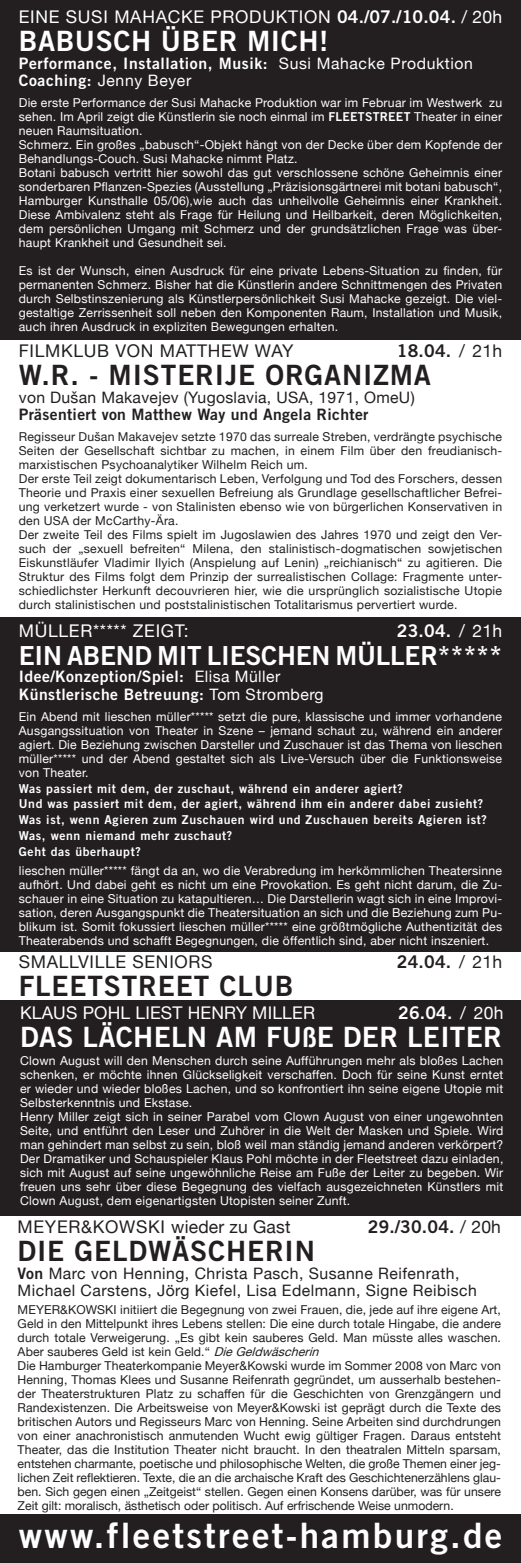
<style>
.page{position:relative;width:521px;height:1563px;background:#fff}
.page>*{position:absolute;margin:0;border:0;box-sizing:border-box;transform-origin:0 0}
.t1{font:35px "Trade Gothic Bold Two";letter-spacing:.065em;color:#fff}
.t2{font:28px "Trade Gothic Bold Two";letter-spacing:.03em;color:#231f20}
.t3{font:28px "Trade Gothic Bold Two";letter-spacing:.01em;color:#fff}
.t4{font:26.25px "Trade Gothic Bold Two";letter-spacing:-.01em;color:#fff}
.t5{font:17.5px "Helvetica Neue";letter-spacing:.04em;color:#231f20}
.t6{font:17.5px "Helvetica Neue";letter-spacing:.04em;color:#fff}
.t7{font:17.5px "Trade Gothic Bold Two";letter-spacing:.01em;color:#231f20}
.t8{font:17.5px "Helvetica Neue";letter-spacing:.01em;color:#fff}
.t9{font:17.5px "Trade Gothic Bold Two";letter-spacing:.01em;color:#fff}
.t10{font:15.75px "Helvetica Neue";letter-spacing:.03em;color:#231f20}
.t11{font:15.75px "Trade Gothic Bold Two";letter-spacing:.03em;color:#fff}
.t12{font:15.75px "Trade Gothic Bold Two";letter-spacing:.02em;color:#231f20}
.t13{font:15.75px "Helvetica Neue";letter-spacing:.04em;color:#fff}
.t14{font:12.25px/14px "Helvetica Neue";letter-spacing:.02em;color:#fff;text-align:justify}
.t15{font:12.25px/14px "Helvetica Neue";letter-spacing:.02em;color:#231f20;text-align:justify}
.t16{font:12.25px "Trade Gothic Bold Two";letter-spacing:.05em;color:#fff}
.s1{font-family:"Trade Gothic Bold Two"}
.s2{font-family:"Helvetica Neue"}
.s3{font-style:italic}
</style>
<div class="page">
<div style="left:0;top:1515px;width:521px;height:48px;background:#231f20"></div>
<div style="left:0;top:0;width:521px;height:340px;background:#231f20"></div>
<div style="left:0;top:618px;width:521px;height:334px;background:#231f20"></div>
<div style="left:0;top:1000px;width:521px;height:215px;background:#231f20"></div>
<p class="t6" style="left:19px;top:7px;width:485px">EINE SUSI MAHACKE PRODUKTION <span class="s1">04./07./10.04.</span> / 20h</p>
<p class="t3" style="left:19px;top:24px;width:311px">BABUSCH ÜBER MICH!</p>
<p class="t11" style="left:19px;top:53px;width:456px">Performance, Installation, Musik: <span class="s2">Susi Mahacke Produktion</span></p>
<p class="t13" style="left:19px;top:71px;width:174px"><span class="s1">Coaching:</span> Jenny Beyer</p>
<p class="t14" style="left:19px;top:96px;width:485px">Die erste Performance der Susi Mahacke Produktion war im Februar im Westwerk zu sehen. Im April zeigt die Künstlerin sie noch einmal im <span class="s1">FLEETSTREET</span> Theater in einer neuen Raumsituation.</p>
<p class="t14" style="left:19px;top:138px;width:485px">Schmerz. Ein großes „babusch“-Objekt hängt von der Decke über dem Kopfende der<br>Behandlungs-Couch. Susi Mahacke nimmt Platz.</p>
<p class="t14" style="left:19px;top:166px;width:485px">Botani babusch vertritt hier sowohl das gut verschlossene schöne Geheimnis einer sonderbaren Pflanzen-Spezies (Ausstellung „Präzisionsgärtnerei mit botani babusch“, Hamburger Kunsthalle 05/06),wie auch das unheilvolle Geheimnis einer Krankheit.<br>Diese Ambivalenz steht als Frage für Heilung und Heilbarkeit, deren Möglichkeiten, dem persönlichen Umgang mit Schmerz und der grundsätzlichen Frage was über&shy;haupt Krankheit und Gesundheit sei.</p>
<p class="t14" style="left:19px;top:264px;width:485px">Es ist der Wunsch, einen Ausdruck für eine private Lebens-Situation zu finden, für permanenten Schmerz. Bisher hat die Künstlerin andere Schnittmengen des Privaten durch Selbstinszenierung als Künstlerpersönlichkeit Susi Mahacke gezeigt. Die viel&shy;gestaltige Zerrissenheit soll neben den Komponenten Raum, Installation und Musik, auch ihren Ausdruck in expliziten Bewegungen erhalten.</p>
<p class="t5" style="left:19px;top:340px;width:276px">FILMKLUB VON MATTHEW WAY</p>
<p class="t7" style="left:397px;top:340px;width:107px">18.04. <span class="s2">/ 21h</span></p>
<p class="t2" style="left:19px;top:358px;width:414px">W.R. - MISTERIJE ORGANIZMA</p>
<p class="t10" style="left:19px;top:387px;width:397px">von Dušan Makavejev (Yugoslavia, USA, 1971, OmeU)</p>
<p class="t12" style="left:19px;top:405px;width:351px">Präsentiert von Matthew Way und Angela Richter</p>
<p class="t15" style="left:19px;top:429px;width:485px">Regisseur Dušan Makavejev setzte 1970 das surreale Streben, verdrängte psychische Seiten der Gesellschaft sichtbar zu machen, in einem Film über den freudianisch&shy;marxistischen Psychoanalytiker Wilhelm Reich um.</p>
<p class="t15" style="left:19px;top:471px;width:485px">Der erste Teil zeigt dokumentarisch Leben, Verfolgung und Tod des Forschers, dessen Theorie und Praxis einer sexuellen Befreiung als Grundlage gesellschaftlicher Befrei&shy;ung verketzert wurde - von Stalinisten ebenso wie von bürgerlichen Konservativen in den USA der McCarthy-Ära.</p>
<p class="t15" style="left:19px;top:527px;width:485px">Der zweite Teil des Films spielt im Jugoslawien des Jahres 1970 und zeigt den Ver&shy;such der „sexuell befreiten“ Milena, den stalinistisch-dogmatischen sowjetischen Eiskunstläufer Vladimir Ilyich (Anspielung auf Lenin) „reichianisch“ zu agitieren. Die Struktur des Films folgt dem Prinzip der surrealistischen Collage: Fragmente unter&shy;schiedlichster Herkunft decouvrieren hier, wie die ursprünglich sozialistische Utopie durch stalinistischen und poststalinistischen Totalitarismus pervertiert wurde.</p>
<p class="t6" style="left:19px;top:620px;width:171px">MÜLLER***** ZEIGT:</p>
<p class="t9" style="left:397px;top:620px;width:107px">23.04. <span class="s2">/ 21h</span></p>
<p class="t4" style="left:19px;top:639px;width:485px">EIN ABEND MIT LIESCHEN MÜLLER*****</p>
<p class="t11" style="left:19px;top:667px;width:263px">Idee/Konzeption/Spiel: <span class="s2">Elisa Müller</span></p>
<p class="t11" style="left:19px;top:684px;width:306px">Künstlerische Betreuung: <span class="s2">Tom Stromberg</span></p>
<p class="t14" style="left:19px;top:709px;width:485px">Ein Abend mit lieschen müller***** setzt die pure, klassische und immer vorhandene Ausgangssituation von Theater in Szene – jemand schaut zu, während ein anderer agiert. Die Beziehung zwischen Darsteller und Zuschauer ist das Thema von lieschen müller***** und der Abend gestaltet sich als Live-Versuch über die Funktionsweise von Theater.</p>
<p class="t16" style="left:19px;top:780px;width:386px">Was passiert mit dem, der zuschaut, während ein anderer agiert?</p>
<p class="t16" style="left:19px;top:796px;width:466px">Und was passiert mit dem, der agiert, während ihm ein anderer dabei zusieht?</p>
<p class="t16" style="left:19px;top:812px;width:470px">Was ist, wenn Agieren zum Zuschauen wird und Zuschauen bereits Agieren ist?</p>
<p class="t16" style="left:19px;top:828px;width:215px">Was, wenn niemand mehr zuschaut?</p>
<p class="t16" style="left:19px;top:843px;width:123px">Geht das überhaupt?</p>
<p class="t14" style="left:19px;top:863px;width:485px">lieschen müller***** fängt da an, wo die Verabredung im herkömmlichen Theatersinne aufhört. Und dabei geht es nicht um eine Provokation. Es geht nicht darum, die Zu&shy;schauer in eine Situation zu katapultieren… Die Darstellerin wagt sich in eine Improvi&shy;sation, deren Ausgangspunkt die Theatersituation an sich und die Beziehung zum Pu&shy;blikum ist. Somit fokussiert lieschen müller***** eine größtmögliche Authentizität des Theaterabends und schafft Begegnungen, die öffentlich sind, aber nicht inszeniert.</p>
<p class="t5" style="left:19px;top:951px;width:195px">SMALLVILLE SENIORS</p>
<p class="t7" style="left:397px;top:951px;width:107px">24.04. <span class="s2">/ 21h</span></p>
<p class="t2" style="left:19px;top:968px;width:276px">FLEETSTREET CLUB</p>
<p class="t8" style="left:20px;top:1002px;width:296px">KLAUS POHL LIEST HENRY MILLER</p>
<p class="t9" style="left:398px;top:1002px;width:107px">26.04. <span class="s2">/ 20h</span></p>
<p class="t3" style="left:20px;top:1020px;width:483px">DAS LÄCHELN AM FUßE DER LEITER</p>
<p class="t14" style="left:20px;top:1053px;width:485px">Clown August will den Menschen durch seine Aufführungen mehr als bloßes Lachen schenken, er möchte ihnen Glückseligkeit verschaffen. Doch für seine Kunst erntet er wieder und wieder bloßes Lachen, und so konfrontiert ihn seine eigene Utopie mit Selbsterkenntnis und Ekstase.</p>
<p class="t14" style="left:20px;top:1109px;width:485px">Henry Miller zeigt sich in seiner Parabel vom Clown August von einer ungewohnten Seite, und entführt den Leser und Zuhörer in die Welt der Masken und Spiele. Wird man gehindert man selbst zu sein, bloß weil man ständig jemand anderen verkörpert?<br>Der Dramatiker und Schauspieler Klaus Pohl möchte in der Fleetstreet dazu einladen, sich mit August auf seine ungewöhnliche Reise am Fuße der Leiter zu begeben. Wir freuen uns sehr über diese Begegnung des vielfach ausgezeichneten Künstlers mit Clown August, dem eigenartigsten Utopisten seiner Zunft.</p>
<p class="t5" style="left:18px;top:1216px;width:274px">MEYER&amp;KOWSKI wieder zu Gast</p>
<p class="t7" style="left:368px;top:1216px;width:135px">29./30.04. <span class="s2">/ 20h</span></p>
<p class="t2" style="left:18px;top:1234px;width:299px">DIE GELDWÄSCHERIN</p>
<p class="t10" style="left:18px;top:1264px;width:443px"><span class="s1">Von</span> Marc von Henning, Christa Pasch, Susanne Reifenrath,</p>
<p class="t10" style="left:18px;top:1281px;width:461px">Michael Carstens, Jörg Kiefel, Lisa Edelmann, Signe Reibisch</p>
<p class="t15" style="left:18px;top:1302px;width:485px">MEYER&amp;KOWSKI initiiert die Begegnung von zwei Frauen, die, jede auf ihre eigene Art, Geld in den Mittelpunkt ihres Lebens stellen: Die eine durch totale Hingabe, die andere durch totale Verweigerung. „Es gibt kein sauberes Geld. Man müsste alles waschen.<br>Aber sauberes Geld ist kein Geld.“ <span class="s3">DieGeldwäscherin</span></p>
<p class="t15" style="left:18px;top:1358px;width:485px">Die Hamburger Theaterkompanie Meyer&amp;Kowski wurde im Sommer 2008 von Marc von Henning, Thomas Klees und Susanne Reifenrath gegründet, um ausserhalb bestehen&shy;der Theaterstrukturen Platz zu schaffen für die Geschichten von Grenzgängern und Randexistenzen. Die Arbeitsweise von Meyer&amp;Kowski ist geprägt durch die Texte des britischen Autors und Regisseurs Marc von Henning. Seine Arbeiten sind durchdrungen von einer anachronistisch anmutenden Wucht ewig gültiger Fragen. Daraus entsteht Theater, das die Institution Theater nicht braucht. In den theatralen Mitteln sparsam, entstehen charmante, poetische und philosophische Welten, die große Themen einer jeg&shy;lichen Zeit reflektieren. Texte, die an die archaische Kraft des Geschichtenerzählens glau&shy;ben. Sich gegen einen „Zeitgeist“ stellen. Gegen einen Konsens darüber, was für unsere Zeit gilt: moralisch, ästhetisch oder politisch. Auf erfrischende Weise unmodern.</p>
<p class="t1" style="left:19px;top:1514px;width:485px">www.fleetstreet-hamburg.de</p>
</div>
